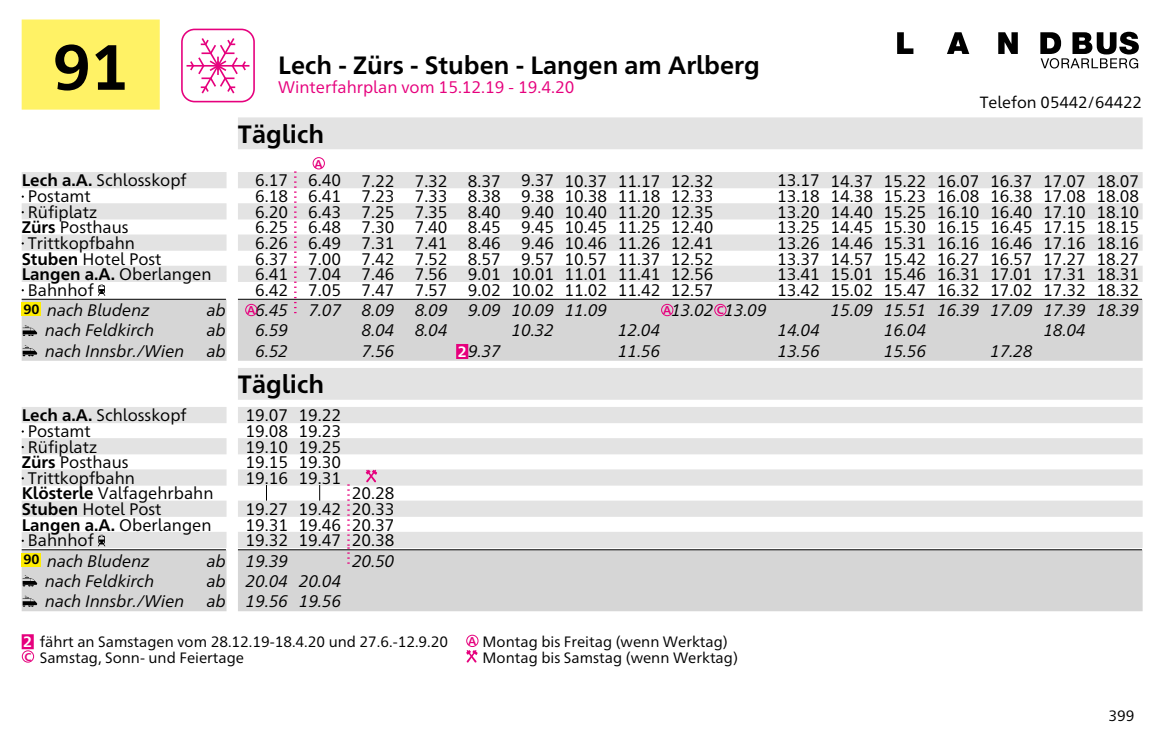
<style>
.page{position:relative;width:1170px;height:745px;background:#fff}
.page>*{position:absolute;margin:0;border:0;box-sizing:border-box;transform-origin:0 0}
.t1{font:700 63.75px "Neue Frutiger VVV";color:#000}
.t2{font:700 25px "Neue Frutiger VVV";color:#000}
.t3{font:16.75px/15.5px "Neue Frutiger VVV";color:#000;text-align:justify}
.t4{font:italic 16.75px/20.2px "Neue Frutiger VVV";color:#000}
.t5{font:700 16.75px "Neue Frutiger VVV";color:#000}
.t6{font:16.75px "Neue Frutiger VVV";color:#e6007d}
.t7{font:16.25px "Neue Frutiger VVV";color:#000}
.t8{font:15px/15.5px "Neue Frutiger VVV";color:#000}
.t9{font:15px "Neue Frutiger 1450 for VV";color:#000}
.t10{font:700 11.25px "Neue Frutiger VVV";color:#e6007d}
.s1{font-weight:700}
.s2{font-weight:400}
.s3{font-weight:700;font-style:normal;font-size:13.5px}
.s4{font-weight:700;font-style:normal;font-size:11.25px;color:#e6007d}
.s5{font-weight:700;font-style:normal;font-size:15px;color:#fff}
.s6{font-weight:700;color:#fff}
.s7{font-weight:700;font-size:11.25px;color:#e6007d}
</style>
<div class="page">
<div style="left:238px;top:117px;width:904px;height:32px;background:#e3e3e3"></div>
<div style="left:22px;top:172px;width:204px;height:16px;background:#e3e3e3"></div>
<div style="left:238px;top:316px;width:904px;height:44px;background:#d6d6d6"></div>
<div style="left:238px;top:368px;width:904px;height:31px;background:#e3e3e3"></div>
<div style="left:22px;top:407px;width:204px;height:16px;background:#e3e3e3"></div>
<div style="left:22px;top:500px;width:204px;height:16px;background:#e3e3e3"></div>
<div style="left:238px;top:407px;width:904px;height:16px;background:#e3e3e3"></div>
<div style="left:238px;top:438px;width:904px;height:16px;background:#e3e3e3"></div>
<div style="left:238px;top:566px;width:904px;height:45px;background:#d6d6d6"></div>
<div style="left:22px;top:19px;width:138px;height:90px;background:#fff265"></div>
<svg style="left:181px;top:29px;width:74px;height:73px"></svg>
<svg style="left:897px;top:32px;width:16px;height:22px"></svg>
<svg style="left:947px;top:32px;width:22px;height:22px"></svg>
<svg style="left:998px;top:32px;width:19px;height:22px"></svg>
<svg style="left:1040px;top:32px;width:98px;height:36px"></svg>
<div style="left:22px;top:203px;width:204px;height:16px;background:#e3e3e3"></div>
<div style="left:22px;top:234px;width:204px;height:16px;background:#e3e3e3"></div>
<svg style="left:22px;top:266px;width:204px;height:94px"></svg>
<div style="left:313px;top:157px;width:12px;height:12px;border:1px solid #e6007d;border-radius:50%"></div>
<svg style="left:456px;top:344px;width:12px;height:15px"></svg>
<svg style="left:238px;top:171px;width:904px;height:145px"></svg>
<div style="left:22px;top:438px;width:204px;height:16px;background:#e3e3e3"></div>
<div style="left:22px;top:469px;width:204px;height:16px;background:#e3e3e3"></div>
<svg style="left:22px;top:532px;width:204px;height:79px;background:#d4d4d0"></svg>
<svg style="left:238px;top:469px;width:904px;height:97px"></svg>
<svg style="left:22px;top:634px;width:12px;height:14px"></svg>
<div style="left:22px;top:650px;width:12px;height:12px;border:1px solid #e6007d;border-radius:50%"></div>
<div style="left:466px;top:634px;width:12px;height:12px;border:1px solid #e6007d;border-radius:50%"></div>
<svg style="left:466px;top:650px;width:11px;height:12px"></svg>
<h1 class="t1" style="left:53px;top:41px;width:77px">91</h1>
<h2 class="t2" style="left:278px;top:55px;width:483px">Lech - Zürs - Stuben - Langen am Arlberg</h2>
<p class="t6" style="left:278px;top:80px;width:298px">Winterfahrplan vom 15.12.19 - 19.4.20</p>
<p class="t3" style="left:22px;top:174px;width:166px"><span class="s1">Lech a.A.</span> Schlosskopf</p>
<p class="t3" style="left:28px;top:190px;width:64px">Postamt</p>
<p class="t3" style="left:28px;top:205px;width:71px">Rüfiplatz</p>
<p class="t3" style="left:22px;top:221px;width:108px"><span class="s1">Zürs</span> Posthaus</p>
<p class="t3" style="left:28px;top:236px;width:109px">Trittkopfbahn</p>
<p class="t3" style="left:22px;top:252px;width:141px"><span class="s1">Stuben</span> Hotel Post</p>
<p class="t5" style="left:22px;top:267px;width:191px">Langen a.A. <span class="s2">Oberlangen</span></p>
<p class="t3" style="left:28px;top:283px;width:67px">Bahnhof</p>
<p class="t4" style="left:23px;top:301px;width:128px"><span class="s3">90</span> nach Bludenz</p>
<p class="t4" style="left:207px;top:301px;width:21px">ab</p>
<p class="t4" style="left:45px;top:321px;width:111px">nach Feldkirch</p>
<p class="t4" style="left:207px;top:321px;width:21px">ab</p>
<p class="t4" style="left:45px;top:342px;width:141px">nach Innsbr./Wien</p>
<p class="t4" style="left:207px;top:342px;width:21px">ab</p>
<p class="t3" style="left:22px;top:409px;width:166px"><span class="s1">Lech a.A.</span> Schlosskopf</p>
<p class="t3" style="left:28px;top:424px;width:64px">Postamt</p>
<p class="t3" style="left:28px;top:440px;width:71px">Rüfiplatz</p>
<p class="t3" style="left:22px;top:455px;width:108px"><span class="s1">Zürs</span> Posthaus</p>
<p class="t3" style="left:28px;top:471px;width:109px">Trittkopfbahn</p>
<p class="t3" style="left:22px;top:487px;width:193px"><span class="s1">Klösterle</span> Valfagehrbahn</p>
<p class="t3" style="left:22px;top:502px;width:141px"><span class="s1">Stuben</span> Hotel Post</p>
<p class="t5" style="left:22px;top:517px;width:191px">Langen a.A. <span class="s2">Oberlangen</span></p>
<p class="t3" style="left:28px;top:533px;width:67px">Bahnhof</p>
<p class="t4" style="left:23px;top:551px;width:128px"><span class="s3">90</span> nach Bludenz</p>
<p class="t4" style="left:207px;top:551px;width:21px">ab</p>
<p class="t4" style="left:45px;top:572px;width:111px">nach Feldkirch</p>
<p class="t4" style="left:207px;top:572px;width:21px">ab</p>
<p class="t4" style="left:45px;top:592px;width:141px">nach Innsbr./Wien</p>
<p class="t4" style="left:207px;top:592px;width:21px">ab</p>
<h2 class="t2" style="left:238px;top:124px;width:88px">Täglich</h2>
<p class="t3" style="left:255px;top:174px;width:34px">6.17<br>6.18<br>6.20<br>6.25<br>6.26<br>6.37<br>6.41<br>6.42</p>
<p class="t4" style="left:247px;top:301px;width:42px;text-align:center"><span class="s4">A</span>6.45<br>6.59<br>6.52</p>
<p class="t10" style="left:314px;top:159px;width:10px">A</p>
<p class="t3" style="left:308px;top:174px;width:34px">6.40<br>6.41<br>6.43<br>6.48<br>6.49<br>7.00<br>7.04<br>7.05</p>
<p class="t4" style="left:309px;top:301px;width:34px">7.07</p>
<h2 class="t2" style="left:238px;top:374px;width:88px">Täglich</h2>
<p class="t3" style="left:245px;top:409px;width:44px">19.07<br>19.08<br>19.10<br>19.15<br>19.16</p>
<p class="t3" style="left:245px;top:502px;width:44px">19.27<br>19.31<br>19.32</p>
<p class="t4" style="left:246px;top:551px;width:44px;text-align:justify">19.39<br>20.04<br>19.56</p>
<p class="t3" style="left:298px;top:409px;width:44px">19.22<br>19.23<br>19.25<br>19.30<br>19.31</p>
<p class="t3" style="left:298px;top:502px;width:44px">19.42<br>19.46<br>19.47</p>
<p class="t4" style="left:299px;top:572px;width:44px">20.04<br>19.56</p>
<p class="t3" style="left:361px;top:174px;width:34px">7.22<br>7.23<br>7.25<br>7.30<br>7.31<br>7.42<br>7.46<br>7.47</p>
<p class="t4" style="left:362px;top:301px;width:34px;text-align:justify">8.09<br>8.04<br>7.56</p>
<p class="t3" style="left:352px;top:487px;width:44px">20.28<br>20.33<br>20.37<br>20.38</p>
<p class="t4" style="left:352px;top:551px;width:44px">20.50</p>
<p class="t3" style="left:414px;top:174px;width:34px">7.32<br>7.33<br>7.35<br>7.40<br>7.41<br>7.52<br>7.56<br>7.57</p>
<p class="t4" style="left:415px;top:301px;width:34px">8.09<br>8.04</p>
<p class="t3" style="left:468px;top:174px;width:34px">8.37<br>8.38<br>8.40<br>8.45<br>8.46<br>8.57<br>9.01<br>9.02</p>
<p class="t4" style="left:468px;top:301px;width:34px">9.09</p>
<p class="t4" style="left:457px;top:342px;width:45px"><span class="s5">2</span>9.37</p>
<p class="t3" style="left:511px;top:174px;width:44px;text-align:center">9.37<br>9.38<br>9.40<br>9.45<br>9.46<br>9.57<br>10.01<br>10.02</p>
<p class="t4" style="left:512px;top:301px;width:44px">10.09<br>10.32</p>
<p class="t3" style="left:564px;top:174px;width:44px">10.37<br>10.38<br>10.40<br>10.45<br>10.46<br>10.57<br>11.01<br>11.02</p>
<p class="t4" style="left:565px;top:301px;width:44px">11.09</p>
<p class="t3" style="left:671px;top:174px;width:44px">12.32<br>12.33<br>12.35<br>12.40<br>12.41<br>12.52<br>12.56<br>12.57</p>
<p class="t4" style="left:663px;top:301px;width:105px"><span class="s4">A</span>13.02 <span class="s4">C</span>13.09</p>
<p class="t3" style="left:617px;top:174px;width:44px">11.17<br>11.18<br>11.20<br>11.25<br>11.26<br>11.37<br>11.41<br>11.42</p>
<p class="t4" style="left:618px;top:321px;width:44px">12.04<br>11.56</p>
<p class="t8" style="left:23px;top:634px;width:426px"><span class="s6">2</span> fährt an Samstagen vom 28.12.19-18.4.20 und 27.6.-12.9.20<br><span class="s7">C</span> Samstag, Sonn- und Feiertage</p>
<p class="t8" style="left:482px;top:634px;width:257px;text-indent:-14px"><span class="s7">A</span> Montag bis Freitag (wenn Werktag)<br>Montag bis Samstag (wenn Werktag)</p>
<p class="t7" style="left:979px;top:95px;width:163px">Telefon 05442/64422</p>
<p class="t3" style="left:777px;top:174px;width:44px">13.17<br>13.18<br>13.20<br>13.25<br>13.26<br>13.37<br>13.41<br>13.42</p>
<p class="t4" style="left:777px;top:321px;width:44px">14.04<br>13.56</p>
<p class="t3" style="left:830px;top:174px;width:44px">14.37<br>14.38<br>14.40<br>14.45<br>14.46<br>14.57<br>15.01<br>15.02</p>
<p class="t4" style="left:830px;top:301px;width:44px">15.09</p>
<p class="t3" style="left:883px;top:174px;width:44px">15.22<br>15.23<br>15.25<br>15.30<br>15.31<br>15.42<br>15.46<br>15.47</p>
<p class="t4" style="left:884px;top:301px;width:44px;text-align:justify">15.51<br>16.04<br>15.56</p>
<p class="t3" style="left:936px;top:174px;width:44px">16.07<br>16.08<br>16.10<br>16.15<br>16.16<br>16.27<br>16.31<br>16.32</p>
<p class="t4" style="left:937px;top:301px;width:44px">16.39</p>
<p class="t3" style="left:989px;top:174px;width:44px">16.37<br>16.38<br>16.40<br>16.45<br>16.46<br>16.57<br>17.01<br>17.02</p>
<p class="t4" style="left:990px;top:301px;width:44px">17.09</p>
<p class="t4" style="left:990px;top:342px;width:44px">17.28</p>
<p class="t3" style="left:1043px;top:174px;width:44px">17.07<br>17.08<br>17.10<br>17.15<br>17.16<br>17.27<br>17.31<br>17.32</p>
<p class="t4" style="left:1043px;top:301px;width:44px">17.39<br>18.04</p>
<p class="t3" style="left:1096px;top:174px;width:44px">18.07<br>18.08<br>18.10<br>18.15<br>18.16<br>18.27<br>18.31<br>18.32</p>
<p class="t4" style="left:1096px;top:301px;width:44px">18.39</p>
<p class="t9" style="left:1108px;top:704px;width:27px">399</p>
</div>
